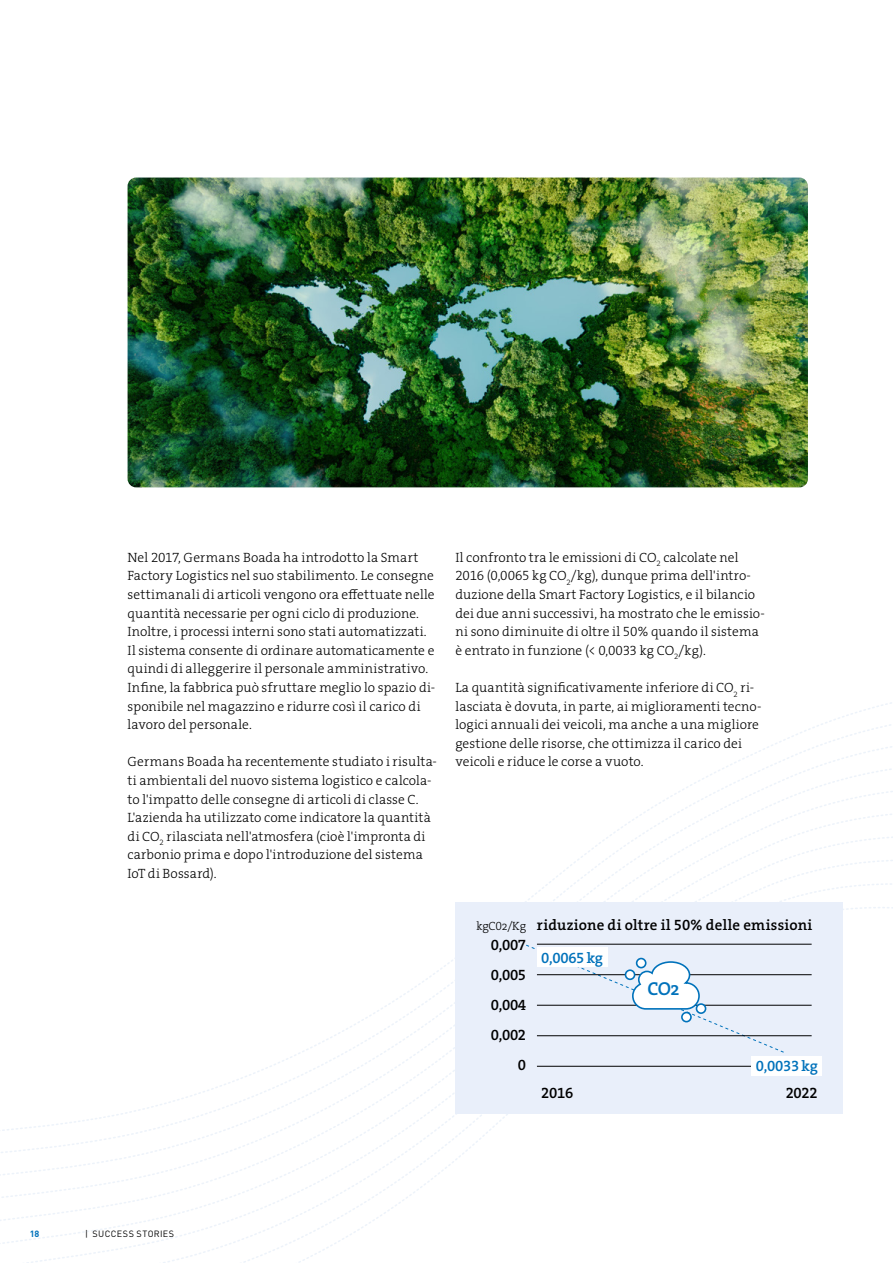
<style>
.page{position:relative;width:893px;height:1263px;background:#fff}
.page>*{position:absolute;margin:0;border:0;box-sizing:border-box;transform-origin:0 0}
.t1{font:18.9px "The Serif HP6 Se Bld";color:#0072bb}
.t2{font:15px "The Serif HP6 Se Bld";letter-spacing:.01em;color:#000}
.t3{font:15px/30px "The Serif HP6 Se Bld";letter-spacing:-.02em;color:#000;text-align:right}
.t4{font:15px "The Serif HP6 Se Bld";letter-spacing:-.02em;color:#0072bb}
.t5{font:13.5px/18.6px "The Serif HP3 Lig";letter-spacing:.01em;color:#000}
.t6{font:9px "DINOT";letter-spacing:.04em;color:#000}
.t7{font:700 9px "DINOT";color:#0072bb}
.s1{font-family:"The Serif HP3 Lig";font-size:12px}
</style>
<div class="page">
<img style="left:128px;top:178px;width:680px;height:309px">
<svg style="left:0;top:702px;width:893px;height:561px"></svg>
<div style="left:647px;top:981px;width:33px;height:14px;background:#fff"></div>
<p class="t5" style="left:128px;top:548px;width:309px">Nel 2017, Germans Boada ha introdotto la Smart Factory Logistics nel suo stabilimento. Le consegne settimanali di articoli vengono ora effettuate nelle quantità necessarie per ogni ciclo di produzione.<br>Inoltre, i processi interni sono stati automatizzati.<br>Il sistema consente di ordinare automaticamente e quindi di alleggerire il personale amministrativo.<br>Infine, la fabbrica può sfruttare meglio lo spazio di&shy;sponibile nel magazzino e ridurre così il carico di lavoro del personale.</p>
<p class="t5" style="left:128px;top:753px;width:311px">Germans Boada ha recentemente studiato i risulta&shy;ti ambientali del nuovo sistema logistico e calcola&shy;to l'impatto delle consegne di articoli di classe C.<br>L'azienda ha utilizzato come indicatore la quantità di CO<sub>2</sub> rilasciata nell'atmosfera (cioè l'impronta di carbonio prima e dopo l'introduzione del sistema IoT di Bossard).</p>
<p class="t5" style="left:455px;top:548px;width:311px">Il confronto tra le emissioni di CO<sub>2</sub> calcolate nel 2016 (0,0065 kg CO<sub>2</sub>/kg), dunque prima dell'intro&shy;duzione della Smart Factory Logistics, e il bilancio dei due anni successivi, ha mostrato che le emissio&shy;ni sono diminuite di oltre il 50% quando il sistema è entrato in funzione (&lt; 0,0033 kg CO<sub>2</sub>/kg).</p>
<p class="t5" style="left:455px;top:678px;width:307px">La quantità significativamente inferiore di CO<sub>2</sub> ri&shy;lasciata è dovuta, in parte, ai miglioramenti tecno&shy;logici annuali dei veicoli, ma anche a una migliore gestione delle risorse, che ottimizza il carico dei veicoli e riduce le corse a vuoto.</p>
<p class="t2" style="left:477px;top:915px;width:337px"><span class="s1">kgC02/Kg</span> riduzione di oltre il 50% delle emissioni</p>
<p class="t3" style="left:491px;top:930px;width:37px">0,007<br>0,005<br>0,004<br>0,002<br>0</p>
<p class="t4" style="left:541px;top:948px;width:63px">0,0065 kg</p>
<h1 class="t1" style="left:647px;top:976px;width:34px">CO2</h1>
<p class="t4" style="left:756px;top:1056px;width:63px">0,0033 kg</p>
<p class="t2" style="left:541px;top:1083px;width:34px">2016</p>
<p class="t2" style="left:786px;top:1083px;width:34px">2022</p>
<p class="t7" style="left:30px;top:1227px;width:11px">18</p>
<p class="t6" style="left:85px;top:1227px;width:91px">| SUCCESS STORIES</p>
</div>
